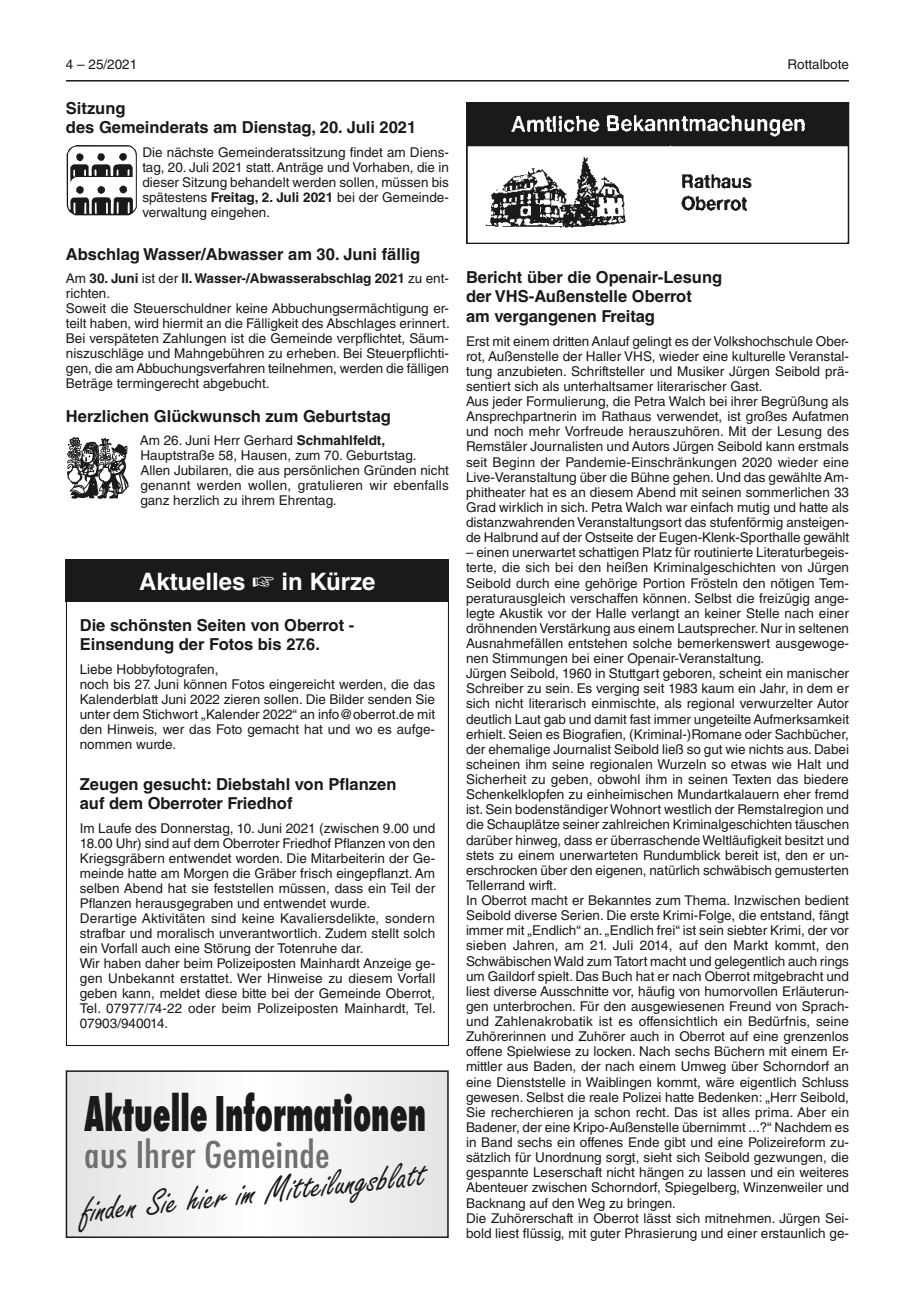
<style>
.page{position:relative;width:915px;height:1297px;background:#fff}
.page>*{position:absolute;margin:0;border:0;box-sizing:border-box;transform-origin:0 0}
.t1{font:800 condensed 52.5px "Futura T";color:#1a1a18;scale:.71 1}
.t2{font:500 condensed 40.5px "Futura T";color:#6f6f6e;scale:1.1 1}
.t3{font:39px "Handmade Script";color:#1a1a18}
.t4{font:700 24px "Helvetica LT Std";color:#fff}
.t5{font:700 16.5px/19.5px "Helvetica LT Std";color:#1a1a18}
.t6{font:13.5px/15.1px "Helvetica LT Std";color:#1a1a18}
.s1{font-weight:700}
</style>
<div class="page">
<hr style="left:66px;top:80px;width:782px;height:2px;background:#1a1a18">
<svg style="left:67px;top:145px;width:70px;height:70px"></svg>
<svg style="left:67px;top:437px;width:62px;height:62px"></svg>
<div style="left:66px;top:559px;width:383px;height:43px;background:#1a1a18"></div>
<img style="left:466px;top:102px;width:382px;height:142px">
<div style="left:66px;top:1071px;width:382px;height:166px;background:linear-gradient(to right,#f1f1f1,#f2f2f2)"></div>
<div style="left:66px;top:1070px;width:382px;height:168px;border:2px solid #1a1a18"></div>
<p class="t6" style="left:66px;top:57px;width:73px">4 – 25/2021</p>
<p class="t6" style="left:787px;top:57px;width:63px">Rottalbote</p>
<p class="t5" style="left:66px;top:98px;width:352px">Sitzung<br>des Gemeinderats am Dienstag, 20. Juli 2021</p>
<p class="t6" style="left:142px;top:145px;width:308px;text-align:justify">Die nächste Gemeinderatssitzung findet am Diens&shy;tag, 20. Juli 2021 statt. Anträge und Vorhaben, die in dieser Sitzung behandelt werden sollen, müssen bis spätestens <span class="s1">Freitag, 2. Juli 2021</span> bei der Gemeinde&shy;verwaltung eingehen.</p>
<p class="t5" style="left:66px;top:244px;width:356px">Abschlag Wasser/Abwasser am 30. Juni fällig</p>
<p class="t6" style="left:66px;top:271px;width:385px">Am <span class="s1">30. Juni</span> ist der <span class="s1">II. Wasser-/Abwasserabschlag 2021</span> zu ent&shy;richten.<br>Soweit die Steuerschuldner keine Abbuchungsermächtigung er&shy;teilt haben, wird hiermit an die Fälligkeit des Abschlages erinnert.<br>Bei verspäteten Zahlungen ist die Gemeinde verpflichtet, Säum&shy;niszuschläge und Mahngebühren zu erheben. Bei Steuerpflichti&shy;gen, die am Abbuchungsverfahren teilnehmen, werden die fälligen Beträge termingerecht abgebucht.</p>
<p class="t5" style="left:66px;top:406px;width:326px">Herzlichen Glückwunsch zum Geburtstag</p>
<p class="t6" style="left:140px;top:433px;width:310px">Am 26. Juni Herr Gerhard <span class="s1">Schmahlfeldt, </span>Hauptstraße 58, Hausen, zum 70. Geburtstag.<br>Allen Jubilaren, die aus persönlichen Gründen nicht genannt werden wollen, gratulieren wir ebenfalls ganz herzlich zu ihrem Ehrentag.</p>
<p class="t5" style="left:466px;top:267px;width:257px">Bericht über die Openair-Lesung der VHS-Außenstelle Oberrot<br>am vergangenen Freitag</p>
<p class="t6" style="left:466px;top:333px;width:384px">Erst mit einem dritten Anlauf gelingt es der Volkshochschule Ober&shy;rot, Außenstelle der Haller VHS, wieder eine kulturelle Veranstal&shy;tung anzubieten. Schriftsteller und Musiker Jürgen Seibold prä&shy;sentiert sich als unterhaltsamer literarischer Gast.<br>Aus jeder Formulierung, die Petra Walch bei ihrer Begrüßung als Ansprechpartnerin im Rathaus verwendet, ist großes Aufatmen und noch mehr Vorfreude herauszuhören. Mit der Lesung des Remstäler Journalisten und Autors Jürgen Seibold kann erstmals seit Beginn der Pandemie-Einschränkungen 2020 wieder eine Live-Veranstaltung über die Bühne gehen. Und das gewählte Am&shy;phitheater hat es an diesem Abend mit seinen sommerlichen 33<br>Grad wirklich in sich. Petra Walch war einfach mutig und hatte als distanzwahrenden Veranstaltungsort das stufenförmig ansteigen&shy;de Halbrund auf der Ostseite der Eugen-Klenk-Sporthalle gewählt</p>
<p class="t6" style="left:466px;top:545px;width:384px">– einen unerwartet schattigen Platz für routinierte Literaturbegeis&shy;terte, die sich bei den heißen Kriminalgeschichten von Jürgen Seibold durch eine gehörige Portion Frösteln den nötigen Tem&shy;peraturausgleich verschaffen können. Selbst die freizügig ange&shy;legte Akustik vor der Halle verlangt an keiner Stelle nach einer dröhnenden Verstärkung aus einem Lautsprecher. Nur in seltenen Ausnahmefällen entstehen solche bemerkenswert ausgewoge&shy;nen Stimmungen bei einer Openair-Veranstaltung.<br>Jürgen Seibold, 1960 in Stuttgart geboren, scheint ein manischer Schreiber zu sein. Es verging seit 1983 kaum ein Jahr, in dem er sich nicht literarisch einmischte, als regional verwurzelter Autor deutlich Laut gab und damit fast immer ungeteilte Aufmerksamkeit erhielt. Seien es Biografien, (Kriminal-)Romane oder Sachbücher, der ehemalige Journalist Seibold ließ so gut wie nichts aus. Dabei scheinen ihm seine regionalen Wurzeln so etwas wie Halt und Sicherheit zu geben, obwohl ihm in seinen Texten das biedere Schenkelklopfen zu einheimischen Mundartkalauern eher fremd ist. Sein bodenständiger Wohnort westlich der Remstalregion und die Schauplätze seiner zahlreichen Kriminalgeschichten täuschen darüber hinweg, dass er überraschende Weltläufigkeit besitzt und stets zu einem unerwarteten Rundumblick bereit ist, den er un&shy;erschrocken über den eigenen, natürlich schwäbisch gemusterten Tellerrand wirft.<br>In Oberrot macht er Bekanntes zum Thema. Inzwischen bedient Seibold diverse Serien. Die erste Krimi-Folge, die entstand, fängt immer mit „Endlich“ an. „Endlich frei“ ist sein siebter Krimi, der vor sieben Jahren, am 21. Juli 2014, auf den Markt kommt, den Schwäbischen Wald zum Tatort macht und gelegentlich auch rings um Gaildorf spielt. Das Buch hat er nach Oberrot mitgebracht und liest diverse Ausschnitte vor, häufig von humorvollen Erläuterun&shy;gen unterbrochen. Für den ausgewiesenen Freund von Sprach&shy;und Zahlenakrobatik ist es offensichtlich ein Bedürfnis, seine Zuhörerinnen und Zuhörer auch in Oberrot auf eine grenzenlos offene Spielwiese zu locken. Nach sechs Büchern mit einem Er&shy;mittler aus Baden, der nach einem Umweg über Schorndorf an eine Dienststelle in Waiblingen kommt, wäre eigentlich Schluss gewesen. Selbst die reale Polizei hatte Bedenken: „Herr Seibold, Sie recherchieren ja schon recht. Das ist alles prima. Aber ein Badener, der eine Kripo-Außenstelle übernimmt ...?“ Nachdem es in Band sechs ein offenes Ende gibt und eine Polizeireform zu&shy;sätzlich für Unordnung sorgt, sieht sich Seibold gezwungen, die gespannte Leserschaft nicht hängen zu lassen und ein weiteres Abenteuer zwischen Schorndorf, Spiegelberg, Winzenweiler und Backnang auf den Weg zu bringen.<br>Die Zuhörerschaft in Oberrot lässt sich mitnehmen. Jürgen Sei&shy;bold liest flüssig, mit guter Phrasierung und einer erstaunlich ge-</p>
<h3 class="t4" style="left:139px;top:566px;width:238px">Aktuelles ☞ in Kürze</h3>
<p class="t5" style="left:80px;top:615px;width:276px">Die schönsten Seiten von Oberrot -<br>Einsendung der Fotos bis 27.6.</p>
<p class="t6" style="left:80px;top:661px;width:357px">Liebe Hobbyfotografen,<br>noch bis 27. Juni können Fotos eingereicht werden, die das Kalenderblatt Juni 2022 zieren sollen. Die Bilder senden Sie unter dem Stichwort „Kalender 2022“ an info@oberrot.de mit den Hinweis, wer das Foto gemacht hat und wo es aufge&shy;nommen wurde.</p>
<p class="t5" style="left:80px;top:774px;width:318px">Zeugen gesucht: Diebstahl von Pflanzen auf dem Oberroter Friedhof</p>
<p class="t6" style="left:80px;top:820px;width:357px">Im Laufe des Donnerstag, 10. Juni 2021 (zwischen 9.00 und 18.00 Uhr) sind auf dem Oberroter Friedhof Pflanzen von den Kriegsgräbern entwendet worden. Die Mitarbeiterin der Ge&shy;meinde hatte am Morgen die Gräber frisch eingepflanzt. Am selben Abend hat sie feststellen müssen, dass ein Teil der Pflanzen herausgegraben und entwendet wurde.<br>Derartige Aktivitäten sind keine Kavaliersdelikte, sondern strafbar und moralisch unverantwortlich. Zudem stellt solch ein Vorfall auch eine Störung der Totenruhe dar.<br>Wir haben daher beim Polizeiposten Mainhardt Anzeige ge&shy;gen Unbekannt erstattet. Wer Hinweise zu diesem Vorfall geben kann, meldet diese bitte bei der Gemeinde Oberrot, Tel. 07977/74-22 oder beim Polizeiposten Mainhardt, Tel.<br>07903/940014.</p>
<h1 class="t1" style="left:84px;top:1083px;width:483px">Aktuelle Informationen</h1>
<h2 class="t2" style="left:84px;top:1131px;width:224px">aus Ihrer Gemeinde</h2>
<h3 class="t3" style="left:79px;top:1189px;width:348px;rotate:-6deg">finden Sie hier im Mitteilungsblatt</h3>
</div>
